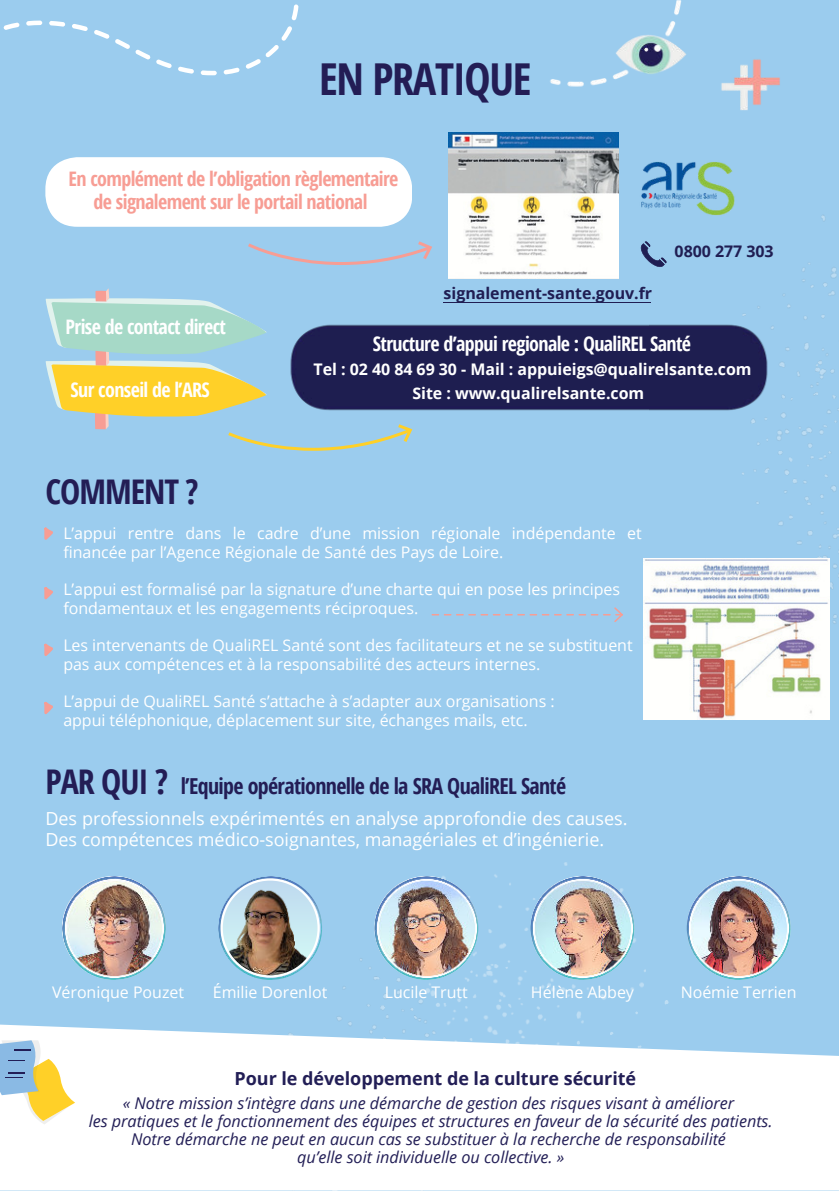
<style>
.page{position:relative;width:839px;height:1191px;background:#fff}
.page>*{position:absolute;margin:0;border:0;box-sizing:border-box;transform-origin:0 0}
.t1{font:700 44px "Open Sans Condensed";letter-spacing:-.03em;color:#231d55}
.t2{font:700 34px "Open Sans Condensed";letter-spacing:-.03em;color:#231d55}
.t3{font:700 22px "Open Sans Condensed";letter-spacing:-.03em;color:#231d55}
.t4{font:700 20px "Open Sans Condensed";letter-spacing:-.03em;color:#fff}
.t5{font:700 20px/22.4px "Open Sans Condensed";letter-spacing:-.03em;color:#f79d94;text-align:center}
.t6{font:18px/21px "Open Sans";letter-spacing:-.005em;color:#fff}
.t7{font:700 18px "Open Sans";letter-spacing:-.005em;color:#221e56}
.t8{font:italic 16.2px/18px "Open Sans";letter-spacing:-.005em;color:#221e56;text-align:center}
.t9{font:16px/18.6px "Open Sans";letter-spacing:-.005em;color:#fff}
.t10{font:700 16px/24px "Open Sans";letter-spacing:-.005em;color:#fff;text-align:center}
.t11{font:700 16px "Open Sans";letter-spacing:-.005em;color:#201e53}
</style>
<div class="page">
<div style="left:0;top:0;width:838px;height:1191px;background:#9bccee"></div>
<svg style="left:3px;top:4px;width:295px;height:71px"></svg>
<img style="left:666px;top:215px;width:172px;height:468px">
<div style="left:45px;top:157px;width:367px;height:70px;background:#fff;border-radius:32px"></div>
<svg style="left:665px;top:1000px;width:3px;height:4px"></svg>
<img style="left:541px;top:0;width:239px;height:167px">
<img style="left:402px;top:862px;width:243px;height:163px">
<svg style="left:0;top:1025px;width:838px;height:166px;background:#f5f9fd"></svg>
<svg style="left:0;top:1040px;width:75px;height:84px;background:#dbdbbc"></svg>
<svg style="left:44px;top:527px;width:9px;height:13px"></svg>
<svg style="left:44px;top:587px;width:9px;height:13px"></svg>
<svg style="left:44px;top:643px;width:9px;height:13px"></svg>
<svg style="left:44px;top:701px;width:9px;height:13px"></svg>
<img style="left:449px;top:133px;width:169px;height:145px">
<svg style="left:45px;top:288px;width:367px;height:163px"></svg>
<svg style="left:248px;top:241px;width:184px;height:24px"></svg>
<img style="left:643px;top:605px;width:186px;height:115px">
<img style="left:643px;top:558px;width:186px;height:47px">
<hr style="left:443px;top:302px;width:208px;height:1px;background:#201e53">
<img style="left:624px;top:144px;width:129px;height:89px">
<svg style="left:431px;top:607px;width:192px;height:15px"></svg>
<svg style="left:640px;top:241px;width:26px;height:26px"></svg>
<img style="left:281px;top:321px;width:486px;height:96px">
<img style="left:686px;top:876px;width:104px;height:104px;border-radius:52px">
<img style="left:62px;top:876px;width:104px;height:104px;border-radius:52px">
<img style="left:530px;top:876px;width:104px;height:104px;border-radius:52px">
<img style="left:374px;top:876px;width:104px;height:104px;border-radius:52px">
<img style="left:218px;top:876px;width:104px;height:104px;border-radius:52px">
<svg style="left:220px;top:878px;width:100px;height:100px"></svg>
<img style="left:223px;top:881px;width:94px;height:94px;border-radius:50%">
<h1 class="t1" style="left:319px;top:48px;width:214px">EN PRATIQUE</h1>
<p class="t5" style="left:68px;top:167px;width:331px">En complément de l’obligation règlementaire de signalement sur le portail national</p>
<p class="t11" style="left:443px;top:282px;width:210px">signalement-sante.gouv.fr</p>
<p class="t11" style="left:674px;top:240px;width:101px">0800 277 303</p>
<p class="t4" style="left:66px;top:313px;width:162px">Prise de contact direct</p>
<p class="t4" style="left:71px;top:376px;width:141px">Sur conseil de l’ARS</p>
<h2 class="t2" style="left:45px;top:468px;width:154px">COMMENT ?</h2>
<p class="t4" style="left:373px;top:330px;width:320px">Structure d’appui regionale : QualiREL Santé</p>
<p class="t10" style="left:313px;top:356px;width:439px">Tel : 02 40 84 69 30 - Mail : appuieigs@qualirelsante.com<br>Site : www.qualirelsante.com</p>
<p class="t9" style="left:63px;top:524px;width:580px">L’appui rentre dans le cadre d’une mission régionale indépendante et financée par l’Agence Régionale de Santé des Pays de Loire.</p>
<p class="t9" style="left:63px;top:580px;width:558px">L’appui est formalisé par la signature d’une charte qui en pose les principes fondamentaux et les engagements réciproques.</p>
<p class="t9" style="left:63px;top:636px;width:570px">Les intervenants de QualiREL Santé sont des facilitateurs et ne se substituent pas aux compétences et à la responsabilité des acteurs internes.</p>
<p class="t9" style="left:63px;top:692px;width:493px">L’appui de QualiREL Santé s’attache à s’adapter aux organisations : appui téléphonique, déplacement sur site, échanges mails, etc.</p>
<h2 class="t2" style="left:45px;top:758px;width:124px">PAR QUI ?</h2>
<h3 class="t3" style="left:181px;top:771px;width:387px">l’Equipe opérationnelle de la SRA QualiREL Santé</h3>
<p class="t6" style="left:45px;top:807px;width:583px">Des professionnels expérimentés en analyse approfondie des causes.<br>Des compétences médico-soignantes, managériales et d’ingénierie.</p>
<p class="t9" style="left:213px;top:982px;width:116px">Émilie Dorenlot</p>
<p class="t9" style="left:52px;top:982px;width:133px">Véronique Pouzet</p>
<p class="t9" style="left:531px;top:982px;width:105px">Hélène Abbey</p>
<p class="t9" style="left:385px;top:982px;width:84px">Lucile Trutt</p>
<p class="t9" style="left:680px;top:982px;width:117px">Noémie Terrien</p>
<p class="t7" style="left:234px;top:1066px;width:403px">Pour le développement de la culture sécurité</p>
<p class="t8" style="left:89px;top:1093px;width:685px">« Notre mission s’intègre dans une démarche de gestion des risques visant à améliorer<br>les pratiques et le fonctionnement des équipes et structures en faveur de la sécurité des patients.<br>Notre démarche ne peut en aucun cas se substituer à la recherche de responsabilité<br>qu’elle soit individuelle ou collective. »</p>
</div>
